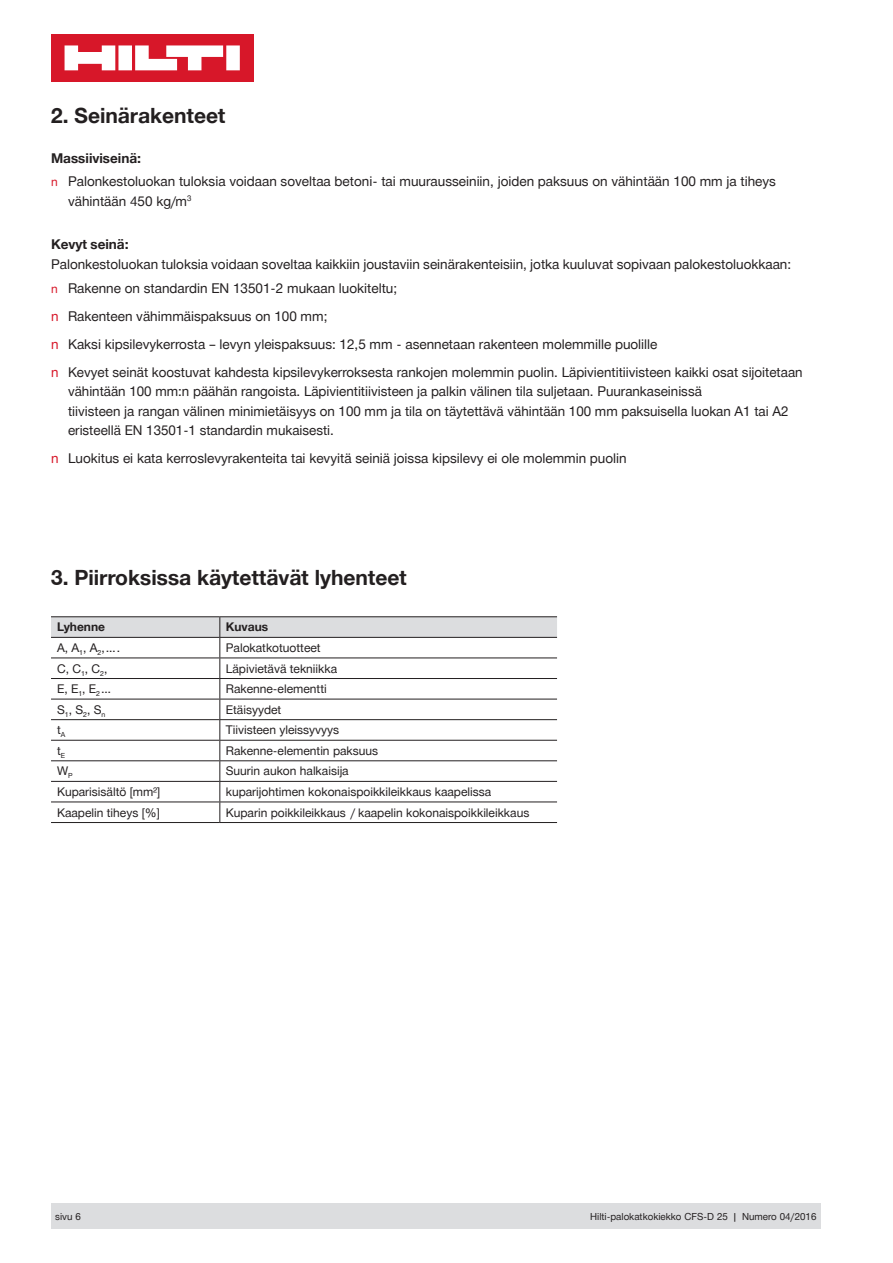
<style>
.page{position:relative;width:893px;height:1263px;background:#fff}
.page>*{position:absolute;margin:0;border:0;box-sizing:border-box;transform-origin:0 0}
.t1{font:700 21px "Hilti";color:#231f20}
.t2{font:13.5px/23.7px "Hilti";color:#231f20}
.t3{font:700 13.5px "Hilti";color:#231f20}
.t4{font:12px "Hilti";color:#231f20}
.t5{font:700 12px "Hilti";color:#231f20}
.t6{font:9.75px "Hilti";color:#231f20}
.s1{font-weight:700}
.s2{font-size:12px;color:#d71729}
.s3{color:#d71729}
</style>
<div class="page">
<div style="left:51px;top:1203px;width:770px;height:26px;background:#dcdddf"></div>
<hr style="left:51px;top:616px;width:169px;height:1px;background:#231f20">
<hr style="left:220px;top:616px;width:337px;height:1px;background:#231f20">
<svg style="left:51px;top:617px;width:506px;height:205px"></svg>
<hr style="left:51px;top:637px;width:169px;height:1px;background:#231f20">
<hr style="left:220px;top:637px;width:337px;height:1px;background:#231f20">
<hr style="left:51px;top:657px;width:169px;height:1px;background:#231f20">
<hr style="left:220px;top:657px;width:337px;height:1px;background:#231f20">
<hr style="left:51px;top:678px;width:169px;height:1px;background:#231f20">
<hr style="left:220px;top:678px;width:337px;height:1px;background:#231f20">
<hr style="left:51px;top:699px;width:169px;height:1px;background:#231f20">
<hr style="left:220px;top:699px;width:337px;height:1px;background:#231f20">
<hr style="left:51px;top:719px;width:169px;height:1px;background:#231f20">
<hr style="left:220px;top:719px;width:337px;height:1px;background:#231f20">
<hr style="left:51px;top:740px;width:169px;height:1px;background:#231f20">
<hr style="left:220px;top:740px;width:337px;height:1px;background:#231f20">
<hr style="left:51px;top:760px;width:169px;height:1px;background:#231f20">
<hr style="left:220px;top:760px;width:337px;height:1px;background:#231f20">
<hr style="left:51px;top:781px;width:169px;height:1px;background:#231f20">
<hr style="left:220px;top:781px;width:337px;height:1px;background:#231f20">
<hr style="left:51px;top:801px;width:169px;height:1px;background:#231f20">
<hr style="left:220px;top:801px;width:337px;height:1px;background:#231f20">
<hr style="left:51px;top:822px;width:169px;height:1px;background:#231f20">
<hr style="left:220px;top:822px;width:337px;height:1px;background:#231f20">
<div style="left:51px;top:34px;width:202px;height:48px;background:#d71729"></div>
<svg style="left:65px;top:45px;width:175px;height:25px"></svg>
<h1 class="t1" style="left:51px;top:103px;width:176px">2. Seinärakenteet</h1>
<p class="t2" style="left:51px;top:146px;width:726px"><span class="s1">Massiiviseinä:<br></span><span class="s2">n</span> Palonkestoluokan tuloksia voidaan soveltaa betoni- tai muurausseiniin, joiden paksuus on vähintään 100 mm ja tiheys</p>
<p class="t2" style="left:68px;top:189px;width:125px">vähintään 450 kg/m<sup>3</sup></p>
<p class="t3" style="left:51px;top:237px;width:79px">Kevyt seinä:</p>
<p class="t2" style="left:51px;top:252px;width:742px">Palonkestoluokan tuloksia voidaan soveltaa kaikkiin joustaviin seinärakenteisiin, jotka kuuluvat sopivaan palokestoluokkaan: <span class="s2">n</span> Rakenne on standardin EN 13501-2 mukaan luokiteltu;</p>
<p class="t2" style="left:51px;top:302px;width:753px;line-height:28px"><span class="s3">n</span> Rakenteen vähimmäispaksuus on 100 mm;<br><span class="s3">n</span> Kaksi kipsilevykerrosta – levyn yleispaksuus: 12,5 mm - asennetaan rakenteen molemmille puolille<br><span class="s3">n</span> Kevyet seinät koostuvat kahdesta kipsilevykerroksesta rankojen molemmin puolin. Läpivientitiivisteen kaikki osat sijoitetaan</p>
<p class="t2" style="left:68px;top:382px;width:722px;line-height:19.5px">vähintään 100 mm:n päähän rangoista. Läpivientitiivisteen ja palkin välinen tila suljetaan. Puurankaseinissä<br>tiivisteen ja rangan välinen minimietäisyys on 100 mm ja tila on täytettävä vähintään 100 mm paksuisella luokan A1 tai A2 eristeellä EN 13501-1 standardin mukaisesti.</p>
<p class="t2" style="left:51px;top:446px;width:577px"><span class="s3">n</span> Luokitus ei kata kerroslevyrakenteita tai kevyitä seiniä joissa kipsilevy ei ole molemmin puolin</p>
<h1 class="t1" style="left:51px;top:565px;width:357px">3. Piirroksissa käytettävät lyhenteet</h1>
<p class="t5" style="left:57px;top:620px;width:50px">Lyhenne</p>
<p class="t5" style="left:226px;top:620px;width:44px">Kuvaus</p>
<p class="t4" style="left:57px;top:641px;width:65px">A, A<sub>1</sub>, A<sub>2</sub>,….</p>
<p class="t4" style="left:226px;top:641px;width:96px">Palokatkotuotteet</p>
<p class="t4" style="left:57px;top:661px;width:52px">C, C<sub>1</sub>, C<sub>2</sub>,</p>
<p class="t4" style="left:226px;top:661px;width:113px">Läpivietävä tekniikka</p>
<p class="t4" style="left:57px;top:682px;width:57px">E, E<sub>1</sub>, E<sub>2</sub>…</p>
<p class="t4" style="left:226px;top:682px;width:102px">Rakenne-elementti</p>
<p class="t4" style="left:57px;top:702px;width:50px">S<sub>1</sub>, S<sub>2</sub>, S<sub>n</sub></p>
<p class="t4" style="left:226px;top:702px;width:57px">Etäisyydet</p>
<p class="t4" style="left:57px;top:723px;width:10px">t<sub>A</sub></p>
<p class="t4" style="left:226px;top:723px;width:115px">Tiivisteen yleissyvyys</p>
<p class="t4" style="left:57px;top:744px;width:10px">t<sub>E</sub></p>
<p class="t4" style="left:226px;top:744px;width:154px">Rakenne-elementin paksuus</p>
<p class="t4" style="left:57px;top:764px;width:17px">W<sub>P</sub></p>
<p class="t4" style="left:226px;top:764px;width:124px">Suurin aukon halkaisija</p>
<p class="t4" style="left:57px;top:785px;width:105px">Kuparisisältö [mm²]</p>
<p class="t4" style="left:226px;top:785px;width:267px">kuparijohtimen kokonaispoikkileikkaus kaapelissa</p>
<p class="t4" style="left:57px;top:805px;width:104px">Kaapelin tiheys [%]</p>
<p class="t4" style="left:226px;top:805px;width:305px">Kuparin poikkileikkaus / kaapelin kokonaispoikkileikkaus</p>
<p class="t6" style="left:55px;top:1211px;width:27px">sivu 6</p>
<p class="t6" style="left:590px;top:1211px;width:228px">Hilti-palokatkokiekko CFS-D 25 | Numero 04/2016</p>
</div>
